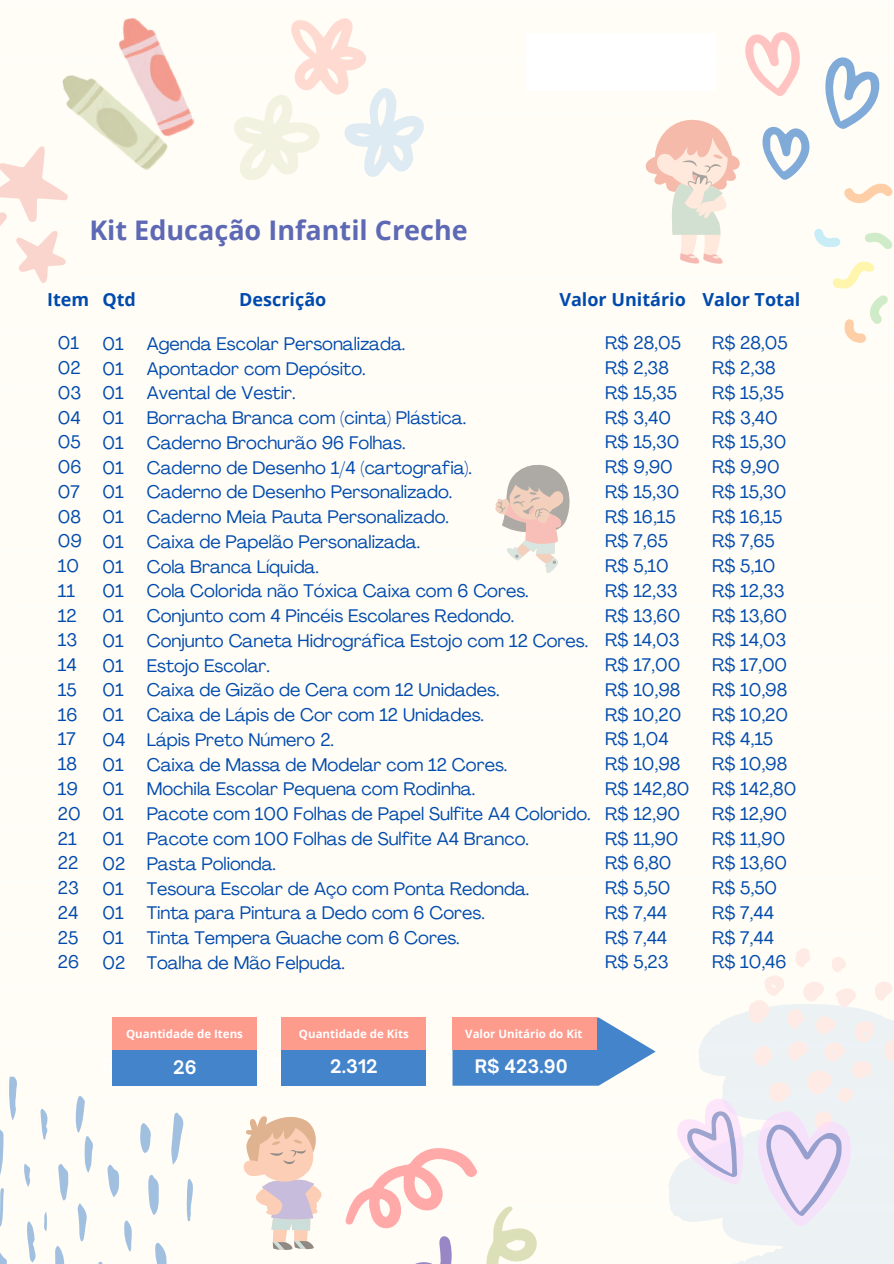
<style>
.page{position:relative;width:894px;height:1264px;background:#fff}
.page>*{position:absolute;margin:0;border:0;box-sizing:border-box;transform-origin:0 0}
.t1{font:700 27px "Open Sans";color:#5d69b4}
.t2{font:18px/24.8px "Agrandir";color:#004aad}
.t3{font:700 18px "Open Sans";color:#004aad}
.t4{font:700 17.85px "Open Sauce One";color:#fff}
.t5{font:700 11.55px "Open Sans";color:#fff}
</style>
<div class="page">
<svg style="left:234px;top:18px;width:190px;height:162px"></svg>
<img style="left:62px;top:17px;width:133px;height:153px">
<svg style="left:171px;top:1112px;width:13px;height:52px"></svg>
<svg style="left:148px;top:1174px;width:11px;height:41px"></svg>
<svg style="left:55px;top:1245px;width:10px;height:18px"></svg>
<svg style="left:0;top:1252px;width:7px;height:11px"></svg>
<svg style="left:0;top:1076px;width:17px;height:99px"></svg>
<svg style="left:107px;top:1164px;width:12px;height:33px"></svg>
<svg style="left:58px;top:1164px;width:10px;height:36px"></svg>
<svg style="left:140px;top:1123px;width:11px;height:30px"></svg>
<svg style="left:155px;top:1242px;width:12px;height:21px"></svg>
<svg style="left:77px;top:1203px;width:10px;height:38px"></svg>
<svg style="left:76px;top:1096px;width:17px;height:76px"></svg>
<svg style="left:27px;top:1221px;width:9px;height:41px"></svg>
<svg style="left:186px;top:1178px;width:7px;height:43px"></svg>
<svg style="left:124px;top:1220px;width:8px;height:31px"></svg>
<svg style="left:40px;top:1108px;width:8px;height:31px"></svg>
<svg style="left:0;top:1188px;width:4px;height:38px"></svg>
<svg style="left:24px;top:1163px;width:7px;height:23px"></svg>
<svg style="left:44px;top:1212px;width:3px;height:19px"></svg>
<svg style="left:486px;top:1206px;width:51px;height:57px"></svg>
<svg style="left:345px;top:1148px;width:132px;height:115px"></svg>
<svg style="left:495px;top:464px;width:75px;height:109px"></svg>
<svg style="left:669px;top:948px;width:224px;height:315px"></svg>
<svg style="left:645px;top:32px;width:248px;height:311px"></svg>
<svg style="left:0;top:146px;width:68px;height:138px"></svg>
<svg style="left:243px;top:1116px;width:78px;height:133px"></svg>
<svg style="left:452px;top:1017px;width:203px;height:68px"></svg>
<div style="left:452px;top:1017px;width:144px;height:33px;background:#fd9b8d"></div>
<div style="left:282px;top:1017px;width:144px;height:33px;background:#fd9b8d"></div>
<div style="left:282px;top:1050px;width:144px;height:35px;background:#4484cb"></div>
<div style="left:112px;top:1017px;width:145px;height:33px;background:#fd9b8d"></div>
<div style="left:112px;top:1050px;width:145px;height:35px;background:#4484cb"></div>
<div style="left:526px;top:33px;width:189px;height:57px;background:#fff"></div>
<p class="t1" style="left:89px;top:211px;width:380px">Kit Educação Infantil Creche</p>
<h1 class="t3" style="left:47px;top:287px;width:44px">Item</h1>
<p class="t3" style="left:559px;top:286px;width:128px">Valor Unitário</p>
<h4 class="t2" style="left:58px;top:332px;width:26px">01<br>02<br>03<br>04<br>05<br>06<br>07<br>08<br>09<br>10<br>11<br>12<br>13<br>14<br>15<br>16<br>17<br>18<br>19<br>20<br>21<br>22<br>23<br>24<br>25<br>26</h4>
<h4 class="t2" style="left:605px;top:332px;width:86px">R$ 28,05<br>R$ 2,38<br>R$ 15,35<br>R$ 3,40<br>R$ 15,30<br>R$ 9,90<br>R$ 15,30<br>R$ 16,15<br>R$ 7,65<br>R$ 5,10<br>R$ 12,33<br>R$ 13,60<br>R$ 14,03<br>R$ 17,00<br>R$ 10,98<br>R$ 10,20<br>R$ 1,04<br>R$ 10,98<br>R$ 142,80<br>R$ 12,90<br>R$ 11,90<br>R$ 6,80<br>R$ 5,50<br>R$ 7,44<br>R$ 7,44<br>R$ 5,23</h4>
<p class="t3" style="left:102px;top:287px;width:35px">Qtd</p>
<p class="t3" style="left:239px;top:287px;width:89px">Descrição</p>
<p class="t2" style="left:147px;top:333px;width:445px">Agenda Escolar Personalizada.<br>Apontador com Depósito.<br>Avental de Vestir.<br>Borracha Branca com (cinta) Plástica.<br>Caderno Brochurão 96 Folhas.<br>Caderno de Desenho 1/4 (cartografia).<br>Caderno de Desenho Personalizado.<br>Caderno Meia Pauta Personalizado.<br>Caixa de Papelão Personalizada.<br>Cola Branca Líquida.<br>Cola Colorida não Tóxica Caixa com 6 Cores.<br>Conjunto com 4 Pincéis Escolares Redondo.<br>Conjunto Caneta Hidrográfica Estojo com 12 Cores.<br>Estojo Escolar.<br>Caixa de Gizão de Cera com 12 Unidades.<br>Caixa de Lápis de Cor com 12 Unidades.<br>Lápis Preto Número 2.<br>Caixa de Massa de Modelar com 12 Cores.<br>Mochila Escolar Pequena com Rodinha.<br>Pacote com 100 Folhas de Papel Sulfite A4 Colorido.<br>Pacote com 100 Folhas de Sulfite A4 Branco.<br>Pasta Polionda.<br>Tesoura Escolar de Aço com Ponta Redonda.<br>Tinta para Pintura a Dedo com 6 Cores.<br>Tinta Tempera Guache com 6 Cores.<br>Toalha de Mão Felpuda.</p>
<p class="t2" style="left:102px;top:333px;width:24px;text-align:justify">01<br>01<br>01<br>01<br>01<br>01<br>01<br>01<br>01<br>01<br>01<br>01<br>01<br>01<br>01<br>01<br>04<br>01<br>01<br>01<br>01<br>02<br>01<br>01<br>01<br>02</p>
<h4 class="t3" style="left:702px;top:286px;width:99px">Valor Total</h4>
<h4 class="t2" style="left:711px;top:332px;width:86px">R$ 28,05<br>R$ 2,38<br>R$ 15,35<br>R$ 3,40<br>R$ 15,30<br>R$ 9,90<br>R$ 15,30<br>R$ 16,15<br>R$ 7,65<br>R$ 5,10<br>R$ 12,33<br>R$ 13,60<br>R$ 14,03<br>R$ 17,00<br>R$ 10,98<br>R$ 10,20<br>R$ 4,15<br>R$ 10,98<br>R$ 142,80<br>R$ 12,90<br>R$ 11,90<br>R$ 13,60<br>R$ 5,50<br>R$ 7,44<br>R$ 7,44<br>R$ 10,46</h4>
<h5 class="t5" style="left:126px;top:1025px;width:118px">Quantidade de Itens</h5>
<p class="t4" style="left:173px;top:1055px;width:25px">26</p>
<h3 class="t5" style="left:299px;top:1025px;width:111px">Quantidade de Kits</h3>
<h3 class="t4" style="left:272px;top:1054px;width:94px">R$ 423.90</h3>
<h5 class="t4" style="left:330px;top:1054px;width:49px">2.312</h5>
<h4 class="t5" style="left:465px;top:1025px;width:119px">Valor Unitário do Kit</h4>
<h5 class="t4" style="left:474px;top:1054px;width:94px">R$ 423.90</h5>
</div>
